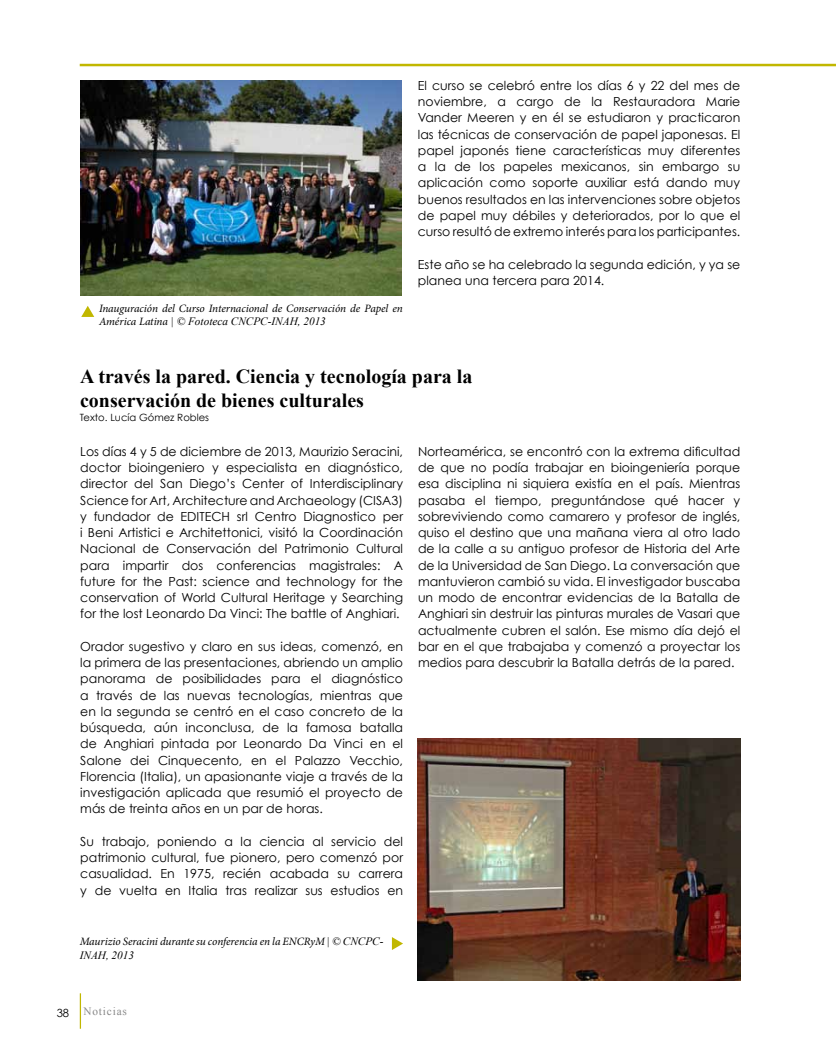
<style>
.page{position:relative;width:836px;height:1061px;background:#fff}
.page>*{position:absolute;margin:0;border:0;box-sizing:border-box;transform-origin:0 0}
.t1{font:700 20px/24px "Times New Roman";color:#000}
.t2{font:12.5px/16.2px "Century Gothic";color:#000;text-align:justify}
.t3{font:italic 11.25px "Minion Pro";letter-spacing:-.005em;color:#000}
.t4{font:italic 11.25px "Times New Roman";color:#000}
.t5{font:11.25px "Times New Roman";letter-spacing:.075em;color:#878787}
.t6{font:11.25px "Century Gothic";color:#000}
.t7{font:10px "Century Gothic";color:#000}
.s1{font-family:"Minion Pro"}
.s2{font-family:"Times New Roman"}
</style>
<div class="page">
<hr style="left:80px;top:993px;width:1px;height:36px;background:#c1b700">
<img style="left:418px;top:739px;width:322px;height:241px">
<svg style="left:392px;top:937px;width:11px;height:13px"></svg>
<img style="left:80px;top:80px;width:322px;height:216px">
<svg style="left:81px;top:306px;width:13px;height:11px"></svg>
<hr style="left:80px;top:64px;width:756px;height:2px;background:#c1b700">
<p class="t3" style="left:99px;top:300px;width:305px">Inauguración del Curso Internacional de Conservación de Papel en</p>
<p class="t4" style="left:99px;top:313px;width:228px"><span class="s1">América Latina</span> | © Fototeca CNCPC-INAH, 2013</p>
<p class="t2" style="left:418px;top:77px;width:324px">El curso se celebró entre los días 6 y 22 del mes de noviembre, a cargo de la Restauradora Marie Vander Meeren y en él se estudiaron y practicaron las técnicas de conservación de papel japonesas. El papel japonés tiene características muy diferentes a la de los papeles mexicanos, sin embargo su aplicación como soporte auxiliar está dando muy buenos resultados en las intervenciones sobre objetos de papel muy débiles y deteriorados, por lo que el curso resultó de extremo interés para los participantes.</p>
<p class="t2" style="left:418px;top:256px;width:324px">Este año se ha celebrado la segunda edición, y ya se planea una tercera para 2014.</p>
<h1 class="t1" style="left:80px;top:363px;width:394px">A través la pared. Ciencia y tecnología para la conservación de bienes culturales</h1>
<p class="t2" style="left:80px;top:443px;width:324px">Los días 4 y 5 de diciembre de 2013, Maurizio Seracini, doctor bioingeniero y especialista en diagnóstico, director del San Diego’s Center of Interdisciplinary Science for Art, Architecture and Archaeology (CISA3) y fundador de EDITECH srl Centro Diagnostico per i Beni Artistici e Architettonici, visitó la Coordinación Nacional de Conservación del Patrimonio Cultural para impartir dos conferencias magistrales: A future for the Past: science and technology for the conservation of World Cultural Heritage y Searching for the lost Leonardo Da Vinci: The battle of Anghiari.</p>
<p class="t2" style="left:80px;top:638px;width:324px">Orador sugestivo y claro en sus ideas, comenzó, en la primera de las presentaciones, abriendo un amplio panorama de posibilidades para el diagnóstico a través de las nuevas tecnologías, mientras que en la segunda se centró en el caso concreto de la búsqueda, aún inconclusa, de la famosa batalla de Anghiari pintada por Leonardo Da Vinci en el Salone dei Cinquecento, en el Palazzo Vecchio, Florencia (Italia), un apasionante viaje a través de la investigación aplicada que resumió el proyecto de más de treinta años en un par de horas.</p>
<p class="t2" style="left:80px;top:833px;width:324px">Su trabajo, poniendo a la ciencia al servicio del patrimonio cultural, fue pionero, pero comenzó por casualidad. En 1975, recién acabada su carrera y de vuelta en Italia tras realizar sus estudios en</p>
<p class="t7" style="left:80px;top:411px;width:131px">Texto. Lucía Gómez Robles</p>
<p class="t2" style="left:418px;top:443px;width:324px">Norteamérica, se encontró con la extrema dificultad de que no podía trabajar en bioingeniería porque esa disciplina ni siquiera existía en el país. Mientras pasaba el tiempo, preguntándose qué hacer y sobreviviendo como camarero y profesor de inglés, quiso el destino que una mañana viera al otro lado de la calle a su antiguo profesor de Historia del Arte de la Universidad de San Diego. La conversación que mantuvieron cambió su vida. El investigador buscaba un modo de encontrar evidencias de la Batalla de Anghiari sin destruir las pinturas murales de Vasari que actualmente cubren el salón. Ese mismo día dejó el bar en el que trabajaba y comenzó a proyectar los medios para descubrir la Batalla detrás de la pared.</p>
<p class="t3" style="left:80px;top:934px;width:305px">Maurizio Seracini durante su conferencia en la ENCRyM <span class="s2">| © CNCPC-</span></p>
<p class="t4" style="left:80px;top:947px;width:56px">INAH, 2013</p>
<p class="t6" style="left:57px;top:1006px;width:14px">38</p>
<p class="t5" style="left:84px;top:1004px;width:45px">Noticias</p>
</div>
